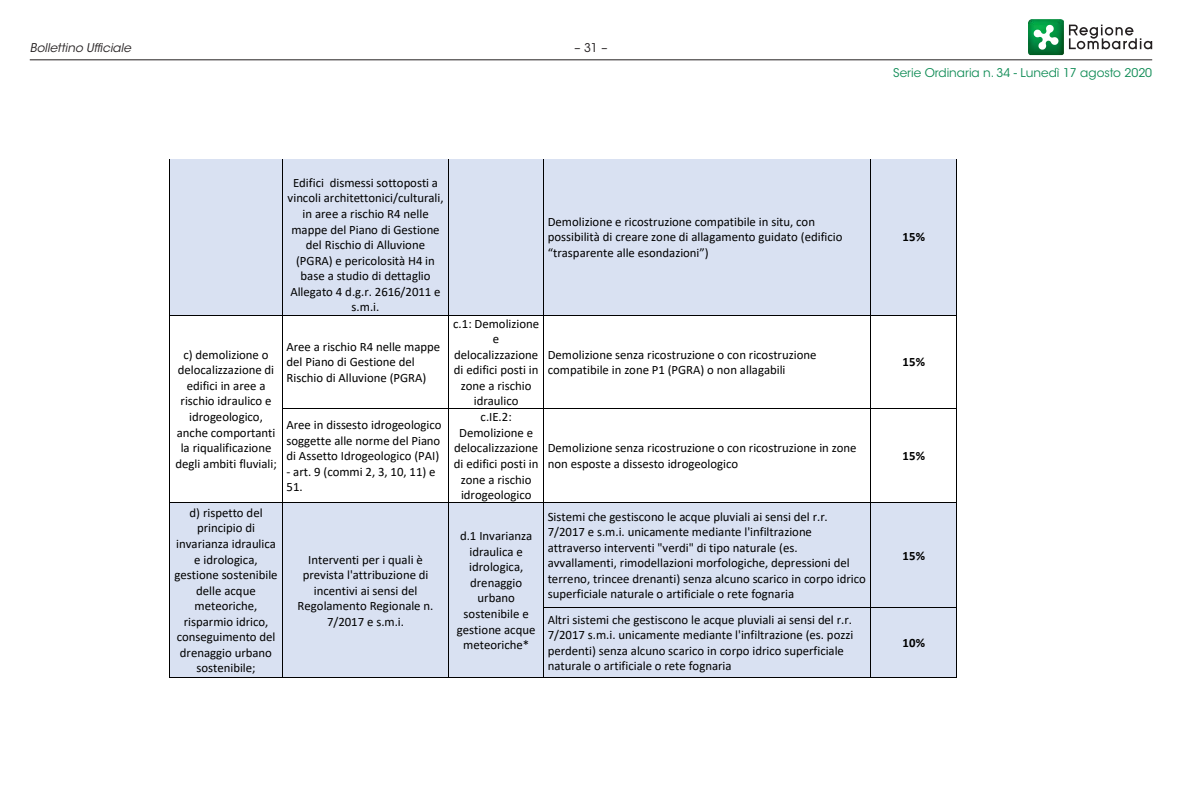
<style>
.page{position:relative;width:1182px;height:800px;background:#fff}
.page>*{position:absolute;margin:0;border:0;box-sizing:border-box;transform-origin:0 0}
.t1{font:12.75px/15.6px "Calibri";color:#000;text-align:center}
.t2{font:700 12.75px "Calibri";letter-spacing:.005em;color:#000}
.t3{font:12px "ITC Avant Garde Std";color:#108c56}
.t4{font:italic 12px "ITC Avant Garde Std";color:#231f20}
.t5{font:12px "ITC Avant Garde Std";color:#231f20}
</style>
<div class="page">
<hr style="left:30px;top:59px;width:1121px;height:1px;background:#231f20">
<svg style="left:1068px;top:25px;width:83px;height:24px"></svg>
<img style="left:1028px;top:19px;width:35px;height:36px">
<svg style="left:1032px;top:24px;width:26px;height:26px"></svg>
<div style="left:170px;top:159px;width:112px;height:156px;background:#d9e1f2"></div>
<div style="left:283px;top:159px;width:165px;height:156px;background:#d9e1f2"></div>
<div style="left:449px;top:159px;width:94px;height:156px;background:#d9e1f2"></div>
<div style="left:543px;top:159px;width:327px;height:156px;background:#d9e1f2"></div>
<div style="left:870px;top:159px;width:86px;height:156px;background:#d9e1f2"></div>
<hr style="left:169px;top:159px;width:1px;height:156px;background:#000">
<hr style="left:282px;top:159px;width:1px;height:156px;background:#000">
<hr style="left:448px;top:159px;width:1px;height:156px;background:#000">
<hr style="left:543px;top:159px;width:1px;height:156px;background:#000">
<hr style="left:870px;top:159px;width:1px;height:156px;background:#000">
<hr style="left:956px;top:159px;width:1px;height:156px;background:#000">
<hr style="left:170px;top:315px;width:112px;height:1px;background:#000">
<hr style="left:282px;top:315px;width:166px;height:1px;background:#000">
<hr style="left:449px;top:315px;width:94px;height:1px;background:#000">
<hr style="left:544px;top:315px;width:326px;height:1px;background:#000">
<hr style="left:870px;top:315px;width:86px;height:1px;background:#000">
<hr style="left:169px;top:315px;width:1px;height:93px;background:#000">
<hr style="left:282px;top:315px;width:1px;height:93px;background:#000">
<hr style="left:448px;top:315px;width:1px;height:93px;background:#000">
<hr style="left:543px;top:315px;width:1px;height:93px;background:#000">
<hr style="left:870px;top:315px;width:1px;height:93px;background:#000">
<hr style="left:956px;top:315px;width:1px;height:93px;background:#000">
<hr style="left:282px;top:408px;width:166px;height:1px;background:#000">
<hr style="left:449px;top:408px;width:94px;height:1px;background:#000">
<hr style="left:544px;top:408px;width:326px;height:1px;background:#000">
<hr style="left:870px;top:408px;width:86px;height:1px;background:#000">
<hr style="left:169px;top:409px;width:1px;height:93px;background:#000">
<hr style="left:282px;top:409px;width:1px;height:93px;background:#000">
<hr style="left:448px;top:409px;width:1px;height:93px;background:#000">
<hr style="left:543px;top:409px;width:1px;height:93px;background:#000">
<hr style="left:870px;top:409px;width:1px;height:93px;background:#000">
<hr style="left:956px;top:409px;width:1px;height:93px;background:#000">
<div style="left:170px;top:503px;width:112px;height:174px;background:#d9e1f2"></div>
<div style="left:283px;top:503px;width:165px;height:174px;background:#d9e1f2"></div>
<div style="left:449px;top:503px;width:94px;height:174px;background:#d9e1f2"></div>
<div style="left:543px;top:503px;width:327px;height:104px;background:#d9e1f2"></div>
<div style="left:870px;top:503px;width:86px;height:104px;background:#d9e1f2"></div>
<hr style="left:170px;top:502px;width:112px;height:1px;background:#000">
<hr style="left:282px;top:502px;width:166px;height:1px;background:#000">
<hr style="left:449px;top:502px;width:94px;height:1px;background:#000">
<hr style="left:544px;top:502px;width:326px;height:1px;background:#000">
<hr style="left:870px;top:502px;width:86px;height:1px;background:#000">
<hr style="left:169px;top:503px;width:1px;height:104px;background:#000">
<hr style="left:282px;top:503px;width:1px;height:104px;background:#000">
<hr style="left:448px;top:503px;width:1px;height:104px;background:#000">
<hr style="left:543px;top:503px;width:1px;height:104px;background:#000">
<hr style="left:870px;top:503px;width:1px;height:104px;background:#000">
<hr style="left:956px;top:503px;width:1px;height:104px;background:#000">
<div style="left:543px;top:608px;width:327px;height:69px;background:#d9e1f2"></div>
<div style="left:870px;top:608px;width:86px;height:69px;background:#d9e1f2"></div>
<hr style="left:544px;top:607px;width:326px;height:1px;background:#000">
<hr style="left:870px;top:607px;width:86px;height:1px;background:#000">
<hr style="left:169px;top:608px;width:1px;height:69px;background:#000">
<hr style="left:170px;top:677px;width:112px;height:1px;background:#000">
<hr style="left:282px;top:608px;width:1px;height:69px;background:#000">
<hr style="left:282px;top:677px;width:166px;height:1px;background:#000">
<hr style="left:448px;top:608px;width:1px;height:69px;background:#000">
<hr style="left:449px;top:677px;width:94px;height:1px;background:#000">
<hr style="left:543px;top:608px;width:1px;height:69px;background:#000">
<hr style="left:544px;top:677px;width:326px;height:1px;background:#000">
<hr style="left:870px;top:608px;width:1px;height:69px;background:#000">
<hr style="left:870px;top:677px;width:86px;height:1px;background:#000">
<hr style="left:956px;top:608px;width:1px;height:69px;background:#000">
<p class="t4" style="left:30px;top:40px;width:103px">Bollettino Ufficiale</p>
<p class="t5" style="left:574px;top:40px;width:34px">– 31 –</p>
<p class="t1" style="left:287px;top:174px;width:157px">Edifici dismessi sottoposti a vincoli architettonici/culturali, in aree a rischio R4 nelle mappe del Piano di Gestione del Rischio di Alluvione (PGRA) e pericolosità H4 in base a studio di dettaglio<br>Allegato 4 d.g.r. 2616/2011 e s.m.i.</p>
<p class="t1" style="left:547px;top:213px;width:296px;text-align:left">Demolizione e ricostruzione compatibile in situ, con possibilità di creare zone di allagamento guidato (edificio “trasparente alle esondazioni”)</p>
<p class="t3" style="left:893px;top:65px;width:260px">Serie Ordinaria n. 34 - Lunedì 17 agosto 2020</p>
<p class="t2" style="left:902px;top:228px;width:24px">15%</p>
<p class="t1" style="left:175px;top:346px;width:103px">c) demolizione o delocalizzazione di edifici in aree a rischio idraulico e idrogeologico, anche comportanti la riqualificazione degli ambiti fluviali;</p>
<p class="t1" style="left:286px;top:338px;width:155px;text-align:left">Aree a rischio R4 nelle mappe del Piano di Gestione del<br>Rischio di Alluvione (PGRA)</p>
<p class="t1" style="left:286px;top:416px;width:156px;text-align:justify">Aree in dissesto idrogeologico soggette alle norme del Piano di Assetto Idrogeologico (PAI)</p>
<p class="t1" style="left:286px;top:463px;width:150px;text-align:left">- art. 9 (commi 2, 3, 10, 11) e<br>51.</p>
<p class="t1" style="left:174px;top:504px;width:104px">d) rispetto del principio di invarianza idraulica e idrologica, gestione sostenibile delle acque meteoriche, risparmio idrico, conseguimento del drenaggio urbano sostenibile;</p>
<p class="t1" style="left:297px;top:551px;width:137px">Interventi per i quali è prevista l'attribuzione di incentivi ai sensi del<br>Regolamento Regionale n.<br>7/2017 e s.m.i.</p>
<p class="t1" style="left:453px;top:315px;width:88px">c.1: Demolizione e delocalizzazione di edifici posti in zone a rischio idraulico</p>
<p class="t1" style="left:454px;top:409px;width:86px">c.IE.2:<br>Demolizione e delocalizzazione di edifici posti in zone a rischio idrogeologico</p>
<p class="t1" style="left:457px;top:527px;width:80px">d.1 Invarianza idraulica e idrologica, drenaggio urbano sostenibile e gestione acque meteoriche*</p>
<p class="t1" style="left:547px;top:346px;width:270px;text-align:left">Demolizione senza ricostruzione o con ricostruzione compatibile in zone P1 (PGRA) o non allagabili</p>
<p class="t2" style="left:902px;top:353px;width:24px">15%</p>
<p class="t1" style="left:547px;top:440px;width:310px;text-align:left">Demolizione senza ricostruzione o con ricostruzione in zone non esposte a dissesto idrogeologico</p>
<p class="t2" style="left:902px;top:447px;width:24px">15%</p>
<p class="t1" style="left:547px;top:508px;width:319px;text-align:left">Sistemi che gestiscono le acque pluviali ai sensi del r.r.<br>7/2017 e s.m.i. unicamente mediante l'infiltrazione attraverso interventi "verdi" di tipo naturale (es. avvallamenti, rimodellazioni morfologiche, depressioni del terreno, trincee drenanti) senza alcuno scarico in corpo idrico superficiale naturale o artificiale o rete fognaria</p>
<p class="t1" style="left:547px;top:611px;width:307px;text-align:left">Altri sistemi che gestiscono le acque pluviali ai sensi del r.r.<br>7/2017 s.m.i. unicamente mediante l'infiltrazione (es. pozzi perdenti) senza alcuno scarico in corpo idrico superficiale naturale o artificiale o rete fognaria</p>
<p class="t2" style="left:902px;top:546px;width:24px">15%</p>
<p class="t2" style="left:902px;top:633px;width:24px">10%</p>
</div>
